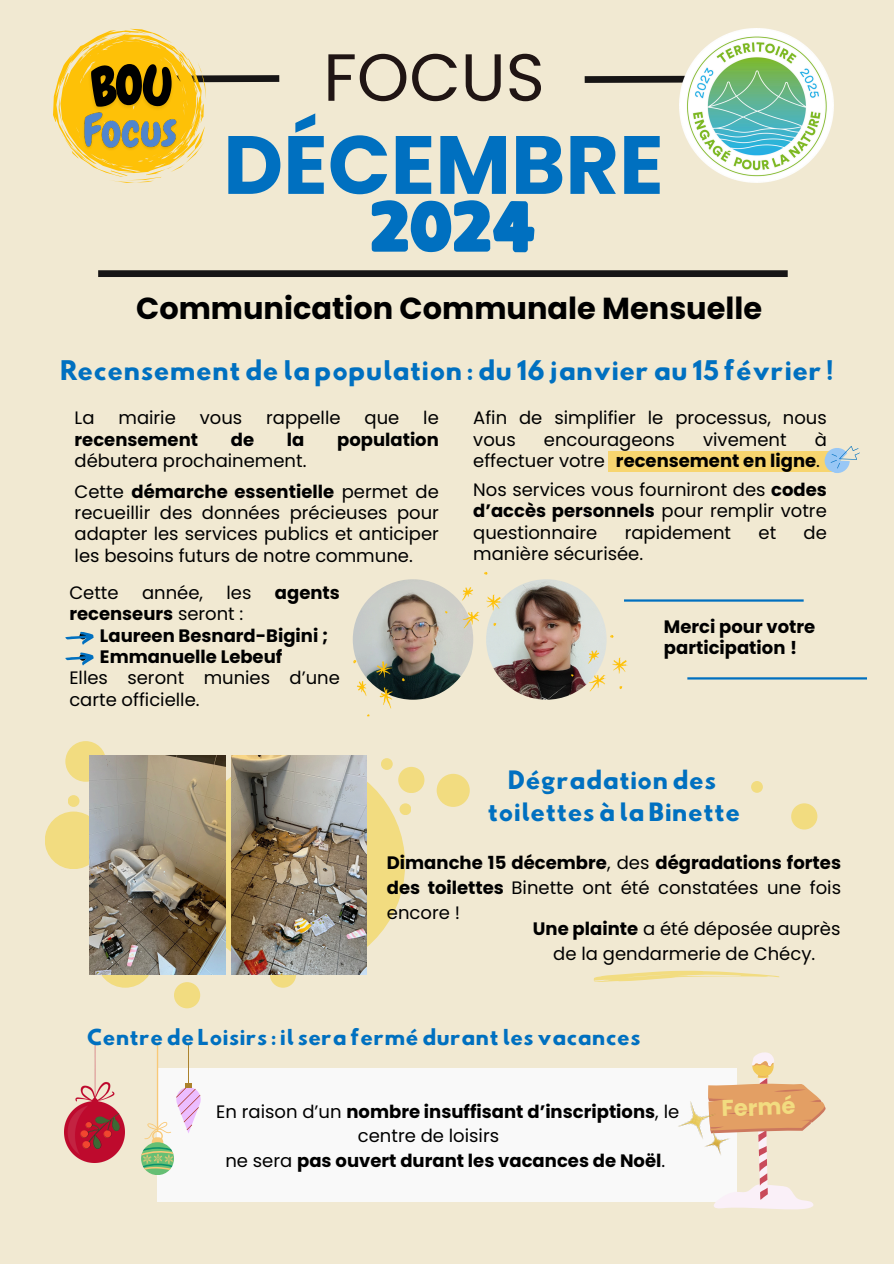
<style>
.page{position:relative;width:894px;height:1264px;background:#fff}
.page>*{position:absolute;margin:0;border:0;box-sizing:border-box;transform-origin:0 0}
.t1{font:700 82.35px "Poppins";color:#0070c0}
.t2{font:70.35px "Funtastic";color:#0070c0}
.t3{font:66.6px "Poppins";color:#201514}
.t4{font:700 30.45px "Poppins";color:#000}
.t5{font:24px "Hussar Bd";color:#0070c0}
.t6{font:700 22.65px "Poppins";color:#f2dc80}
.t7{font:22.5px/31.5px "Hussar Bd";color:#0070c0;text-align:center}
.t8{font:19.5px "Hussar Bd";color:#0070c0}
.t9{font:18px/21.3px "Poppins";color:#000}
.t10{font:700 18px/24.8px "Poppins";color:#000}
.s1{font-weight:400}
.s2{font-weight:700}
</style>
<div class="page">
<div style="left:0;top:0;width:893px;height:1263px;background:#f1e9d2"></div>
<div style="left:98px;top:270px;width:689px;height:7px;background:#171515"></div>
<svg style="left:584px;top:75px;width:95px;height:8px"></svg>
<img style="left:679px;top:28px;width:154px;height:154px">
<hr style="left:624px;top:599px;width:179px;height:2px;background:#0070c0">
<hr style="left:687px;top:677px;width:179px;height:2px;background:#0070c0">
<img style="left:486px;top:579px;width:120px;height:120px;border-radius:50%">
<img style="left:352px;top:579px;width:121px;height:120px;border-radius:50%">
<svg style="left:65px;top:652px;width:28px;height:13px"></svg>
<svg style="left:65px;top:631px;width:28px;height:14px"></svg>
<svg style="left:442px;top:571px;width:75px;height:71px"></svg>
<svg style="left:352px;top:643px;width:62px;height:74px"></svg>
<svg style="left:568px;top:627px;width:60px;height:69px"></svg>
<div style="left:65px;top:741px;width:41px;height:40px;background:#f2dc80;border-radius:50%"></div>
<div style="left:270px;top:961px;width:26px;height:26px;background:#f2dc80;border-radius:50%"></div>
<div style="left:187px;top:755px;width:218px;height:218px;background:#f2dc80;border-radius:50%"></div>
<img style="left:231px;top:755px;width:135px;height:219px">
<div style="left:45px;top:811px;width:57px;height:58px;background:#f2dc80;border-radius:50%"></div>
<div style="left:96px;top:930px;width:58px;height:57px;background:#f2dc80;border-radius:50%"></div>
<img style="left:89px;top:755px;width:136px;height:219px">
<div style="left:398px;top:766px;width:26px;height:27px;background:#f2dc80;border-radius:50%"></div>
<div style="left:381px;top:758px;width:11px;height:12px;background:#f2dc80;border-radius:50%"></div>
<div style="left:399px;top:803px;width:12px;height:12px;background:#f2dc80;border-radius:50%"></div>
<div style="left:436px;top:773px;width:33px;height:34px;background:#f2dc80;border-radius:50%"></div>
<div style="left:68px;top:795px;width:11px;height:12px;background:#f2dc80;border-radius:50%"></div>
<div style="left:174px;top:982px;width:26px;height:26px;background:#f2dc80;border-radius:50%"></div>
<div style="left:750px;top:781px;width:12px;height:11px;background:#f2dc80;border-radius:50%"></div>
<div style="left:791px;top:803px;width:26px;height:26px;background:#f2dc80;border-radius:50%"></div>
<div style="left:157px;top:1068px;width:579px;height:133px;background:#f9f9f9"></div>
<svg style="left:708px;top:1052px;width:117px;height:158px"></svg>
<img style="left:678px;top:1093px;width:56px;height:72px">
<svg style="left:593px;top:970px;width:186px;height:12px"></svg>
<div style="left:608px;top:451px;width:232px;height:20px;background:#f7d56f"></div>
<svg style="left:820px;top:446px;width:40px;height:27px"></svg>
<img style="left:64px;top:1042px;width:55px;height:119px">
<svg style="left:141px;top:1044px;width:60px;height:130px"></svg>
<hr style="left:188px;top:1045px;width:1px;height:41px;background:#ab822d">
<svg style="left:78px;top:1105px;width:47px;height:46px;background:#b32a3a"></svg>
<svg style="left:53px;top:29px;width:227px;height:154px"></svg>
<p class="t3" style="left:323px;top:31px;width:223px">FOCUS</p>
<p class="t1" style="left:223px;top:107px;width:442px">DÉCEMBRE</p>
<p class="t2" style="left:371px;top:195px;width:167px">2024</p>
<p class="t4" style="left:136px;top:287px;width:627px">Communication Communale Mensuelle</p>
<p class="t5" style="left:60px;top:358px;width:774px">Recensement de la population : du 16 janvier au 15 février !</p>
<p class="t9" style="left:75px;top:407px;width:21px">La</p>
<p class="t9" style="left:118px;top:407px;width:59px">mairie</p>
<p class="t9" style="left:200px;top:407px;width:44px">vous</p>
<p class="t9" style="left:266px;top:407px;width:76px">rappelle</p>
<p class="t9" style="left:364px;top:407px;width:36px">que</p>
<p class="t9" style="left:423px;top:407px;width:17px">le</p>
<p class="t10" style="left:75px;top:427px;width:125px">recensement</p>
<p class="t10" style="left:231px;top:427px;width:25px">de</p>
<p class="t10" style="left:287px;top:427px;width:19px">la</p>
<p class="t10" style="left:337px;top:427px;width:103px">population</p>
<p class="t9" style="left:75px;top:450px;width:233px">débutera prochainement.</p>
<p class="t9" style="left:473px;top:407px;width:355px">Afin de simplifier le processus, nous vous</p>
<p class="t9" style="left:543px;top:429px;width:133px">encourageons</p>
<p class="t9" style="left:703px;top:429px;width:85px">vivement</p>
<p class="t9" style="left:814px;top:429px;width:14px">à</p>
<p class="t9" style="left:473px;top:450px;width:133px">effectuer votre</p>
<p class="t10" style="left:615px;top:448px;width:205px">recensement en ligne<span class="s1">.</span></p>
<p class="t9" style="left:75px;top:480px;width:365px;text-align:justify">Cette <span class="s2">démarche essentielle</span> permet de recueillir des données précieuses pour adapter les services publics et anticiper les besoins futurs de notre commune.</p>
<p class="t9" style="left:473px;top:479px;width:355px;text-align:justify">Nos services vous fourniront des <span class="s2">codes d’accès personnels</span> pour remplir votre questionnaire</p>
<p class="t9" style="left:624px;top:521px;width:108px">rapidement</p>
<p class="t9" style="left:758px;top:521px;width:19px">et</p>
<p class="t9" style="left:803px;top:521px;width:25px">de</p>
<p class="t9" style="left:473px;top:543px;width:171px">manière sécurisée.</p>
<h1 class="t9" style="left:69px;top:582px;width:51px">Cette</h1>
<h1 class="t9" style="left:142px;top:582px;width:62px">année,</h1>
<h1 class="t9" style="left:226px;top:582px;width:26px">les</h1>
<h1 class="t10" style="left:275px;top:580px;width:66px">agents</h1>
<h1 class="t10" style="left:69px;top:601px;width:175px">recenseurs <span class="s1">seront :</span></h1>
<p class="t10" style="left:100px;top:623px;width:230px">Laureen Besnard-Bigini ;</p>
<h5 class="t10" style="left:100px;top:644px;width:184px">Emmanuelle Lebeuf</h5>
<h6 class="t9" style="left:69px;top:667px;width:272px">Elles seront munies d’une carte officielle.</h6>
<h3 class="t10" style="left:663px;top:614px;width:153px">Merci pour votre</h3>
<h2 class="t10" style="left:663px;top:635px;width:135px">participation !</h2>
<p class="t7" style="left:487px;top:767px;width:254px">Dégradation des toilettes à la Binette</p>
<p class="t10" style="left:387px;top:850px;width:455px;text-align:justify">Dimanche 15 décembre<span class="s1">, des</span> dégradations fortes des toilettes <span class="s1">Binette ont été constatées une fois encore !</span></p>
<p class="t9" style="left:532px;top:916px;width:309px;line-height:24.8px;text-align:center"><span class="s2">Une plainte</span> a été déposée auprès de la gendarmerie de Chécy.</p>
<p class="t8" style="left:87px;top:1027px;width:555px">Centre de Loisirs : il sera fermé durant les vacances</p>
<p class="t10" style="left:358px;top:1099px;width:323px;text-indent:-141px"><span class="s1">En raison d’un</span> nombre insuffisant d’inscriptions<span class="s1">, le centre de loisirs</span></p>
<p class="t10" style="left:225px;top:1148px;width:441px"><span class="s1">ne sera</span> pas ouvert durant les vacances de Noël<span class="s1">.</span></p>
<p class="t6" style="left:720px;top:1092px;width:75px;rotate:-2deg">Fermé</p>
</div>
